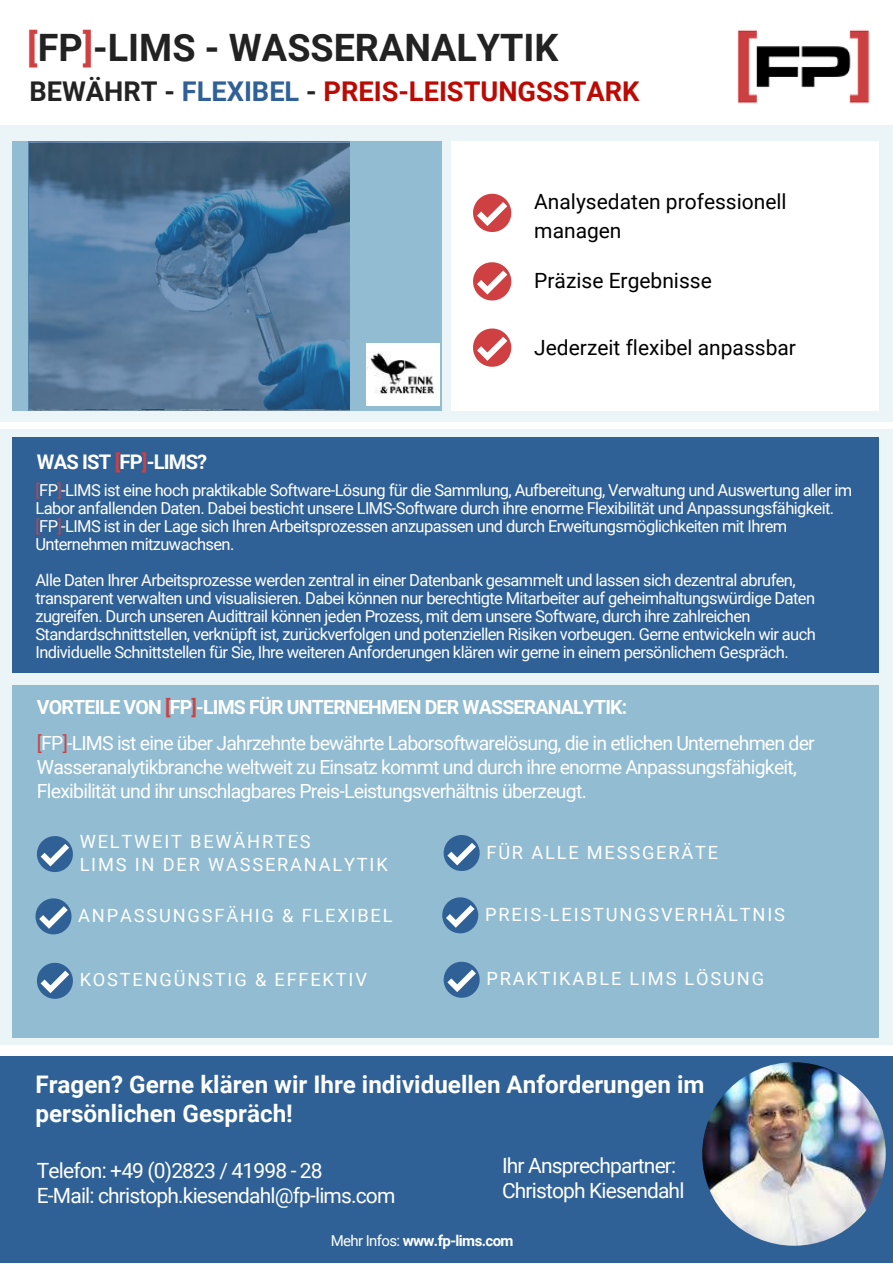
<style>
.page{position:relative;width:893px;height:1264px;background:#fff}
.page>*{position:absolute;margin:0;border:0;box-sizing:border-box;transform-origin:0 0}
.t1{font:700 37.65px "Roboto";color:#222}
.t2{font:700 27.15px "Roboto";color:#bb0a03}
.t3{font:700 24.15px/29.2px "Roboto";color:#fff}
.t4{font:21px/24.8px "Roboto";letter-spacing:-.04em;color:#fff}
.t5{font:21px/29.2px "Roboto";color:#000}
.t6{font:700 20.1px "Roboto";letter-spacing:-.04em;color:#fff}
.t7{font:19.5px/36px "Roboto";letter-spacing:-.04em;color:#fff}
.t8{font:18.15px/22.5px "Roboto";letter-spacing:.1em;color:#fff}
.t9{font:16.5px/18px "Roboto";letter-spacing:-.035em;color:#fff}
.t10{font:700 15px "Roboto";letter-spacing:-.04em;color:#fff}
.s1{color:#cf4042}
.s2{color:#232323}
.s3{color:#2f6196}
.s4{font-weight:700}
.s5{font-weight:700;color:#cf4042}
.s6{font-weight:400}
</style>
<div class="page">
<div style="left:0;top:0;width:892px;height:1262px;background:#ebf5f7"></div>
<div style="left:0;top:0;width:892px;height:125px;background:#fff"></div>
<div style="left:0;top:423px;width:892px;height:5px;background:#fff"></div>
<img style="left:737px;top:30px;width:132px;height:74px">
<div style="left:13px;top:141px;width:429px;height:270px;background:#92bcd1"></div>
<img style="left:366px;top:344px;width:73px;height:61px">
<svg style="left:28px;top:141px;width:322px;height:270px;background:#517799"></svg>
<div style="left:451px;top:141px;width:428px;height:270px;background:#fff"></div>
<div style="left:13px;top:437px;width:865px;height:235px;background:#2f6196"></div>
<div style="left:13px;top:685px;width:865px;height:352px;background:#92bcd1"></div>
<div style="left:0;top:1045px;width:892px;height:217px;background:#fff"></div>
<div style="left:0;top:1055px;width:892px;height:207px;background:#2f6196"></div>
<img style="left:702px;top:1062px;width:183px;height:183px;border-radius:50%">
<svg style="left:37px;top:836px;width:36px;height:36px"></svg>
<svg style="left:35px;top:898px;width:36px;height:36px"></svg>
<svg style="left:37px;top:962px;width:36px;height:36px"></svg>
<svg style="left:443px;top:835px;width:36px;height:36px"></svg>
<svg style="left:442px;top:897px;width:36px;height:36px"></svg>
<svg style="left:443px;top:961px;width:36px;height:36px"></svg>
<svg style="left:473px;top:194px;width:38px;height:38px"></svg>
<svg style="left:473px;top:262px;width:38px;height:38px"></svg>
<svg style="left:473px;top:328px;width:38px;height:39px"></svg>
<h1 class="t1" style="left:27px;top:21px;width:532px"><span class="s1">[</span>FP<span class="s1">]</span>-LIMS - WASSERANALYTIK</h1>
<h2 class="t2" style="left:29px;top:72px;width:611px"><span class="s2">BEWÄHRT -</span> <span class="s3">FLEXIBEL</span> <span class="s2">-</span> PREIS-LEISTUNGSSTARK</h2>
<p class="t5" style="left:534px;top:186px;width:254px">Analysedaten professionell managen</p>
<p class="t5" style="left:534px;top:265px;width:179px">Präzise Ergebnisse</p>
<p class="t6" style="left:37px;top:447px;width:172px">WAS IST <span class="s1">[</span>FP<span class="s1">]</span>-LIMS?</p>
<p class="t5" style="left:534px;top:332px;width:263px">Jederzeit flexibel anpassbar</p>
<p class="t9" style="left:35px;top:480px;width:818px"><span class="s1">[</span>FP<span class="s1">]</span>-LIMS ist eine hoch praktikable Software-Lösung für die Sammlung, Aufbereitung, Verwaltung und Auswertung aller im Labor anfallenden Daten. Dabei besticht unsere LIMS-Software durch ihre enorme Flexibilität und Anpassungsfähigkeit. <span class="s1">[</span>FP<span class="s1">]</span>-LIMS ist in der Lage sich Ihren Arbeitsprozessen anzupassen und durch Erweitungsmöglichkeiten mit Ihrem Unternehmen mitzuwachsen.</p>
<p class="t9" style="left:35px;top:570px;width:781px">Alle Daten Ihrer Arbeitsprozesse werden zentral in einer Datenbank gesammelt und lassen sich dezentral abrufen, transparent verwalten und visualisieren. Dabei können nur berechtigte Mitarbeiter auf geheimhaltungswürdige Daten zugreifen. Durch unseren Audittrail können jeden Prozess, mit dem unsere Software, durch ihre zahlreichen Standardschnittstellen, verknüpft ist, zurückverfolgen und potenziellen Risiken vorbeugen. Gerne entwickeln wir auch Individuelle Schnittstellen für Sie, Ihre weiteren Anforderungen klären wir gerne in einem persönlichem Gespräch.</p>
<p class="t7" style="left:37px;top:688px;width:779px"><span class="s4">VORTEILE VON</span> <span class="s5">[</span><span class="s4">FP</span><span class="s5">]</span><span class="s4">-LIMS FÜR UNTERNEHMEN DER WASSERANALYTIK:<br></span><span class="s1">[</span>FP<span class="s1">]</span>-LIMS ist eine über Jahrzehnte bewährte Laborsoftwarelösung, die in etlichen Unternehmen der</p>
<p class="t7" style="left:37px;top:754px;width:761px;line-height:23.5px">Wasseranalytikbranche weltweit zu Einsatz kommt und durch ihre enorme Anpassungsfähigkeit,<br>Flexibilität und ihr unschlagbares Preis-Leistungsverhältnis überzeugt.</p>
<p class="t8" style="left:80px;top:830px;width:309px">WELTWEIT BEWÄHRTES<br>LIMS IN DER WASSERANALYTIK</p>
<p class="t8" style="left:78px;top:903px;width:316px">ANPASSUNGSFÄHIG &amp; FLEXIBEL</p>
<p class="t8" style="left:80px;top:968px;width:289px">KOSTENGÜNSTIG &amp; EFFEKTIV</p>
<p class="t8" style="left:486px;top:840px;width:233px">FÜR ALLE MESSGERÄTE</p>
<p class="t8" style="left:485px;top:902px;width:301px">PREIS-LEISTUNGSVERHÄLTNIS</p>
<p class="t8" style="left:486px;top:967px;width:279px">PRAKTIKABLE LIMS LÖSUNG</p>
<h3 class="t3" style="left:35px;top:1068px;width:670px">Fragen? Gerne klären wir Ihre individuellen Anforderungen im persönlichen Gespräch!</h3>
<p class="t4" style="left:37px;top:1157px;width:360px">Telefon: +49 (0)2823 / 41998 - 28<br>E-Mail: christoph.kiesendahl@fp-lims.com</p>
<p class="t4" style="left:502px;top:1152px;width:184px">Ihr Ansprechpartner:<br>Christoph Kiesendahl</p>
<p class="t10" style="left:330px;top:1230px;width:184px"><span class="s6">Mehr Infos:</span> www.fp-lims.com</p>
</div>
